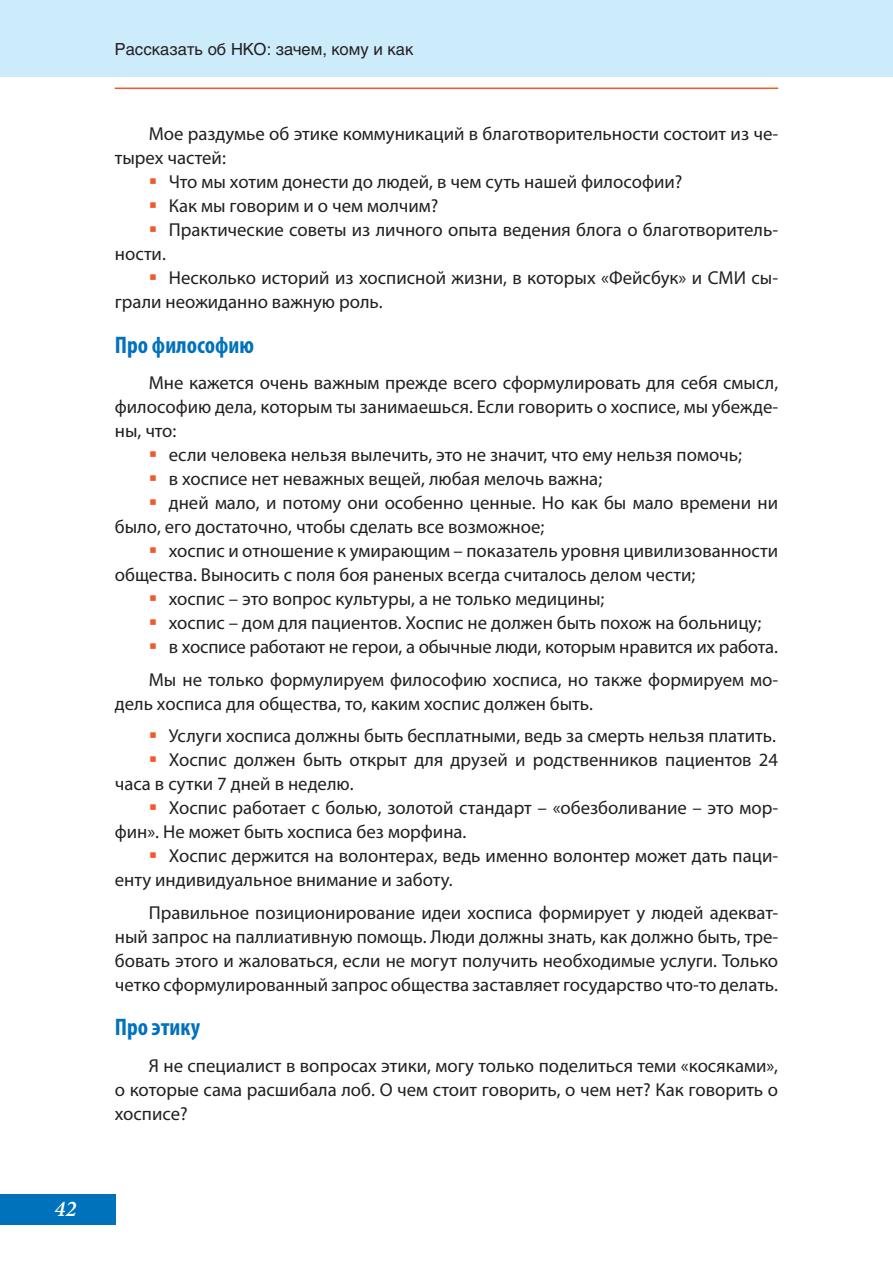
<style>
.page{position:relative;width:893px;height:1263px;background:#fff}
.page>*{position:absolute;margin:0;border:0;box-sizing:border-box;transform-origin:0 0}
.подзаголовок{font:700 condensed 24px "Myriad Pro";color:#0072bc}
.t1{font:italic 600 22.5px "Minion Pro";color:#fff}
.нумерация{font:18.75px/24px "Myriad Pro";color:#231f20}
.основной{font:18.75px/24px "Myriad Pro";color:#231f20;text-align:justify}
.t2{font:16.5px "Helios C";color:#231f20}
</style>
<div class="page">
<hr style="left:115px;top:88px;width:663px;height:1px;background:#f15929">
<div style="left:0;top:1194px;width:116px;height:30px;background:#0072bc"></div>
<div style="left:0;top:0;width:893px;height:77px;background:#cdecfb"></div>
<p class="t1" style="left:55px;top:1192px;width:24px">42</p>
<p class="t2" style="left:115px;top:40px;width:300px">Рассказать об НКО: зачем, кому и как</p>
<p class="основной" style="left:115px;top:122px;width:665px;text-indent:34px">Мое раздумье об этике коммуникаций в благотворительности состоит из че&shy;тырех частей:</p>
<p class="нумерация" style="left:169px;top:170px;width:515px">Что мы хотим донести до людей, в чем суть нашей философии?</p>
<p class="нумерация" style="left:169px;top:194px;width:271px">Как мы говорим и о чем молчим?</p>
<p class="нумерация" style="left:169px;top:218px;width:611px">Практические советы из личного опыта ведения блога о благотворитель-</p>
<p class="нумерация" style="left:115px;top:242px;width:53px">ности.</p>
<p class="нумерация" style="left:115px;top:266px;width:665px;text-indent:54px">Несколько историй из хосписной жизни, в которых «Фейсбук» и СМИ сы&shy;грали неожиданно важную роль.</p>
<p class="подзаголовок" style="left:115px;top:329px;width:141px">Про философию</p>
<p class="основной" style="left:115px;top:371px;width:665px;text-indent:34px">Мне кажется очень важным прежде всего сформулировать для себя смысл, философию дела, которым ты занимаешься. Если говорить о хосписе, мы убежде&shy;ны, что:</p>
<p class="нумерация" style="left:169px;top:443px;width:575px">если человека нельзя вылечить, это не значит, что ему нельзя помочь;</p>
<p class="нумерация" style="left:169px;top:467px;width:435px">в хосписе нет неважных вещей, любая мелочь важна;</p>
<p class="нумерация" style="left:115px;top:491px;width:665px;text-indent:54px">дней мало, и потому они особенно ценные. Но как бы мало времени ни было, его достаточно, чтобы сделать все возможное;</p>
<p class="нумерация" style="left:115px;top:539px;width:665px;text-indent:54px">хоспис и отношение к умирающим – показатель уровня цивилизованности общества. Выносить с поля боя раненых всегда считалось делом чести;</p>
<p class="нумерация" style="left:169px;top:587px;width:437px">хоспис – это вопрос культуры, а не только медицины;</p>
<p class="нумерация" style="left:169px;top:611px;width:594px">хоспис – дом для пациентов. Хоспис не должен быть похож на больницу;</p>
<p class="нумерация" style="left:169px;top:635px;width:611px">в хосписе работают не герои, а обычные люди, которым нравится их работа.</p>
<p class="основной" style="left:115px;top:667px;width:665px;text-indent:34px">Мы не только формулируем философию хосписа, но также формируем мо&shy;дель хосписа для общества, то, каким хоспис должен быть.</p>
<p class="нумерация" style="left:169px;top:724px;width:609px">Услуги хосписа должны быть бесплатными, ведь за смерть нельзя платить.</p>
<p class="нумерация" style="left:115px;top:748px;width:665px;text-indent:54px">Хоспис должен быть открыт для друзей и родственников пациентов 24 часа в сутки 7 дней в неделю.</p>
<p class="нумерация" style="left:115px;top:796px;width:665px;text-indent:54px">Хоспис работает с болью, золотой стандарт – «обезболивание – это мор&shy;фин». Не может быть хосписа без морфина.</p>
<p class="нумерация" style="left:115px;top:844px;width:665px;text-indent:54px">Хоспис держится на волонтерах, ведь именно волонтер может дать паци&shy;енту индивидуальное внимание и заботу.</p>
<p class="основной" style="left:115px;top:900px;width:665px;text-indent:34px">Правильное позиционирование идеи хосписа формирует у людей адекват&shy;ный запрос на паллиативную помощь. Люди должны знать, как должно быть, тре&shy;бовать этого и жаловаться, если не могут получить необходимые услуги. Только четко сформулированный запрос общества заставляет государство что-то делать.</p>
<p class="подзаголовок" style="left:115px;top:1012px;width:87px">Про этику</p>
<p class="основной" style="left:115px;top:1053px;width:665px;text-indent:34px">Я не специалист в вопросах этики, могу только поделиться теми «косяками», о которые сама расшибала лоб. О чем стоит говорить, о чем нет? Как говорить о хосписе?</p>
</div>
